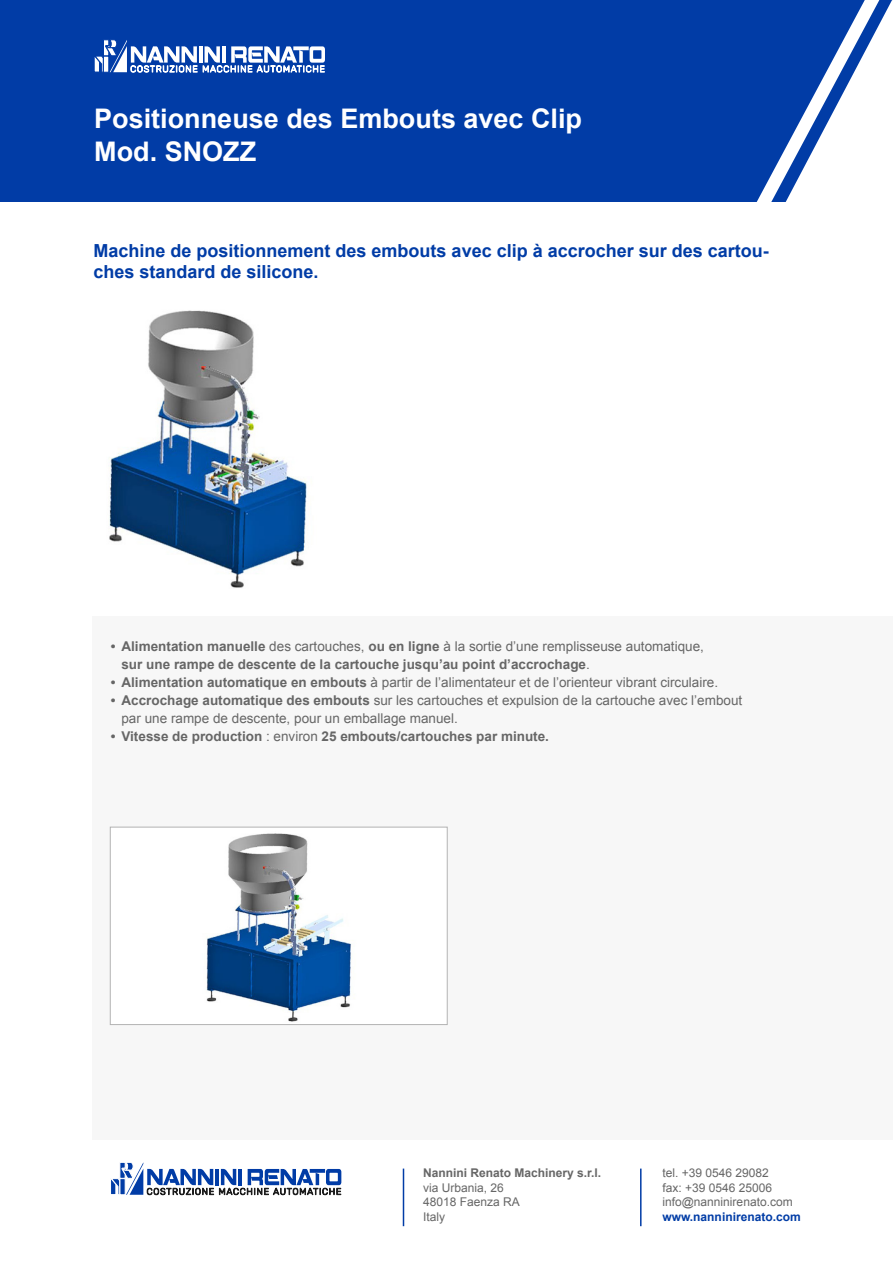
<style>
.page{position:relative;width:893px;height:1263px;background:#fff}
.page>*{position:absolute;margin:0;border:0;box-sizing:border-box;transform-origin:0 0}
.t1{font:700 27px "Arial";color:#fff}
.t2{font:700 18px/21.6px "Arial";color:#013ca6}
.Stile_di_paragrafo_1{font:13.5px "Arial";color:#666}
.Stile_di_paragrafo_1-2{font:700 13.5px "Arial";color:#666}
.t3{font:12px "Arial";color:#666}
.t4{font:700 12px "Arial";color:#666}
.t5{font:700 12px "Arial";color:#013ca6}
.s1{font-weight:700}
.s2{font-weight:400}
</style>
<div class="page">
<div style="left:0;top:0;width:892px;height:202px;background:#013ca6"></div>
<svg style="left:756px;top:0;width:136px;height:202px"></svg>
<svg style="left:94px;top:40px;width:103px;height:33px"></svg>
<hr style="left:199px;top:46px;width:3px;height:17px;background:#fff">
<svg style="left:203px;top:46px;width:122px;height:27px"></svg>
<img style="left:109px;top:310px;width:198px;height:278px">
<div style="left:93px;top:617px;width:799px;height:523px;background:#f7f7f7"></div>
<svg style="left:111px;top:1162px;width:230px;height:34px"></svg>
<hr style="left:403px;top:1169px;width:1px;height:57px;background:#013ca6">
<hr style="left:640px;top:1169px;width:1px;height:57px;background:#013ca6">
<img style="left:207px;top:833px;width:144px;height:189px">
<div style="left:110px;top:827px;width:337px;height:198px;border:1px solid #b3b3b3"></div>
<p class="t1" style="left:94px;top:101px;width:489px">Positionneuse des Embouts avec Clip</p>
<p class="t1" style="left:94px;top:133px;width:163px">Mod. SNOZZ</p>
<p class="t2" style="left:93px;top:240px;width:677px">Machine de positionnement des embouts avec clip à accrocher sur des cartou&shy;ches standard de silicone.</p>
<p class="Stile_di_paragrafo_1" style="left:111px;top:637px;width:594px"><span class="s1">• Alimentation manuelle</span> des cartouches, <span class="s1">ou en ligne</span> à la sortie d’une remplisseuse automatique,</p>
<p class="Stile_di_paragrafo_1-2" style="left:121px;top:655px;width:470px">sur une rampe de descente de la cartouche jusqu’au point d’accrochage<span class="s2">.</span></p>
<p class="Stile_di_paragrafo_1" style="left:111px;top:673px;width:608px"><span class="s1">• Alimentation automatique en embouts</span> à partir de l’alimentateur et de l’orienteur vibrant circulaire.</p>
<p class="Stile_di_paragrafo_1" style="left:111px;top:691px;width:632px"><span class="s1">• Accrochage automatique des embouts</span> sur les cartouches et expulsion de la cartouche avec l’embout</p>
<p class="Stile_di_paragrafo_1" style="left:121px;top:709px;width:338px">par une rampe de descente, pour un emballage manuel.</p>
<p class="Stile_di_paragrafo_1-2" style="left:111px;top:727px;width:439px">• Vitesse de production <span class="s2">: environ</span> 25 embouts/cartouches par minute.</p>
<p class="t4" style="left:423px;top:1165px;width:180px">Nannini Renato Machinery s.r.l.</p>
<p class="t3" style="left:423px;top:1180px;width:82px">via Urbania, 26</p>
<p class="t3" style="left:423px;top:1194px;width:98px">48018 Faenza RA</p>
<p class="t3" style="left:423px;top:1208px;width:24px">Italy</p>
<p class="t3" style="left:662px;top:1165px;width:108px">tel. +39 0546 29082</p>
<p class="t3" style="left:662px;top:1180px;width:111px">fax: +39 0546 25006</p>
<p class="t3" style="left:662px;top:1194px;width:132px">info@nanninirenato.com</p>
<p class="t5" style="left:662px;top:1208px;width:140px">www.nanninirenato.com</p>
</div>
